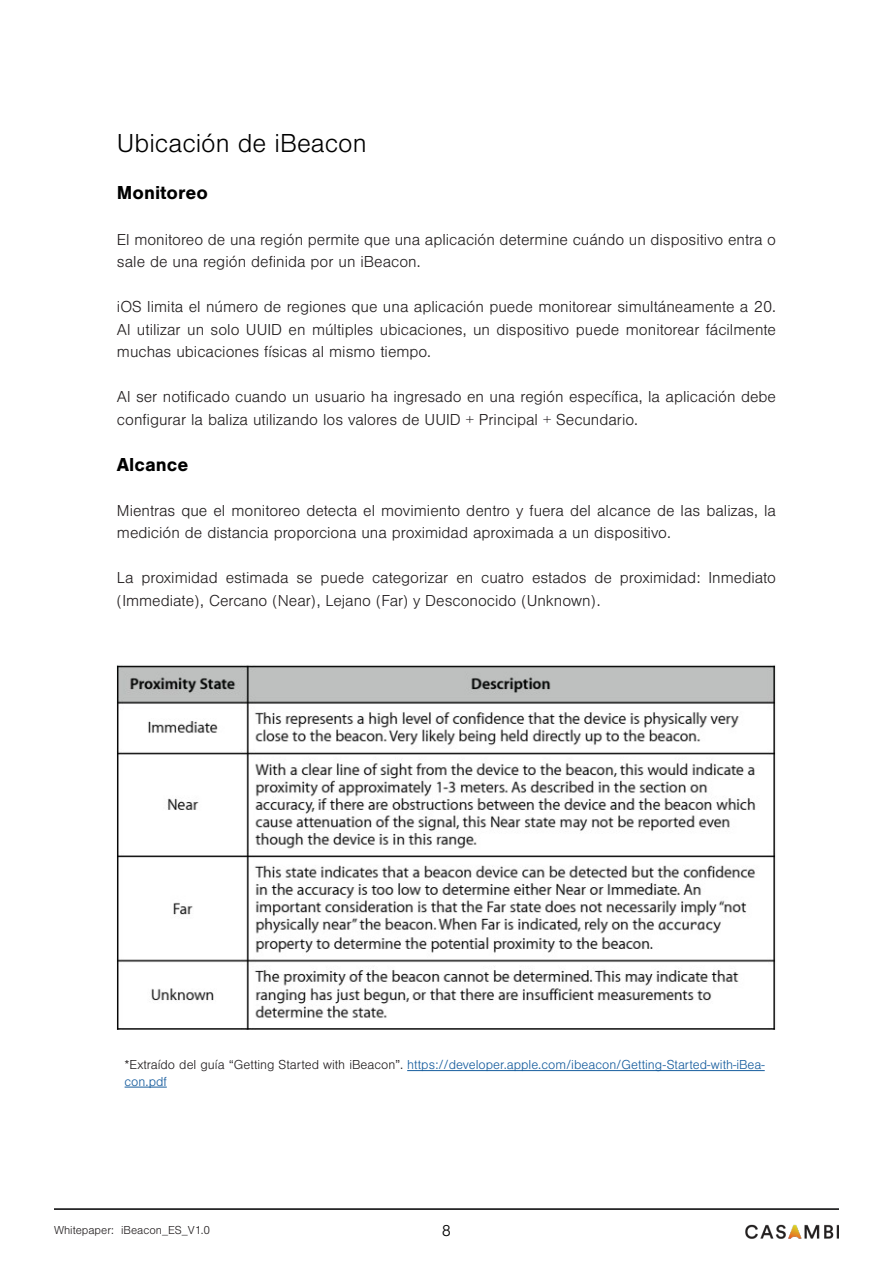
<style>
.page{position:relative;width:893px;height:1263px;background:#fff}
.page>*{position:absolute;margin:0;border:0;box-sizing:border-box;transform-origin:0 0}
.H3_-_Bold_13p{font:300 27px "Nimbus San";color:#000}
.H3_-_Bold_13p-2{font:700 19.5px "Nimbus San";color:#000}
.Text{font:300 16.5px/22.5px "Nimbus San";color:#231f20}
.t1{font:300 16.5px "Nimbus San";color:#000}
.Info_text_for_Images{font:300 13.5px/16.5px "Nimbus San";color:#175d9e}
.t2{font:300 12px "Nimbus San";color:#231f20}
.s1{color:#231f20}
</style>
<div class="page">
<hr style="left:54px;top:1209px;width:785px;height:1px;background:#000001">
<hr style="left:54px;top:1208px;width:785px;height:1px;background:#000001">
<img style="left:745px;top:1224px;width:94px;height:15px">
<img style="left:117px;top:665px;width:659px;height:364px">
<hr style="left:407px;top:1070px;width:358px;height:1px;background:#175d9e">
<hr style="left:125px;top:1087px;width:42px;height:1px;background:#175d9e">
<p class="H3_-_Bold_13p" style="left:117px;top:129px;width:251px">Ubicación de iBeacon</p>
<p class="H3_-_Bold_13p-2" style="left:117px;top:181px;width:93px">Monitoreo</p>
<p class="Text" style="left:117px;top:228px;width:661px">El monitoreo de una región permite que una aplicación determine cuándo un dispositivo entra o sale de una región definida por un iBeacon.</p>
<p class="Text" style="left:117px;top:296px;width:661px;text-align:justify">iOS limita el número de regiones que una aplicación puede monitorear simultáneamente a 20.<br>Al utilizar un solo UUID en múltiples ubicaciones, un dispositivo puede monitorear fácilmente muchas ubicaciones físicas al mismo tiempo.</p>
<p class="Text" style="left:117px;top:386px;width:661px">Al ser notificado cuando un usuario ha ingresado en una región específica, la aplicación debe configurar la baliza utilizando los valores de UUID + Principal + Secundario.</p>
<p class="H3_-_Bold_13p-2" style="left:117px;top:453px;width:73px">Alcance</p>
<p class="Text" style="left:117px;top:499px;width:661px">Mientras que el monitoreo detecta el movimiento dentro y fuera del alcance de las balizas, la medición de distancia proporciona una proximidad aproximada a un dispositivo.</p>
<p class="Text" style="left:117px;top:567px;width:661px">La proximidad estimada se puede categorizar en cuatro estados de proximidad: Inmediato (Immediate), Cercano (Near), Lejano (Far) y Desconocido (Unknown).</p>
<p class="Info_text_for_Images" style="left:125px;top:1057px;width:642px"><span class="s1">*Extraído del guía “Getting Started with iBeacon”.</span> https://developer.apple.com/ibeacon/Getting-Started-with-iBea&shy;con.pdf</p>
<p class="t2" style="left:54px;top:1224px;width:158px">Whitepaper: iBeacon_ES_V1.0</p>
<p class="t1" style="left:442px;top:1222px;width:11px">8</p>
</div>
